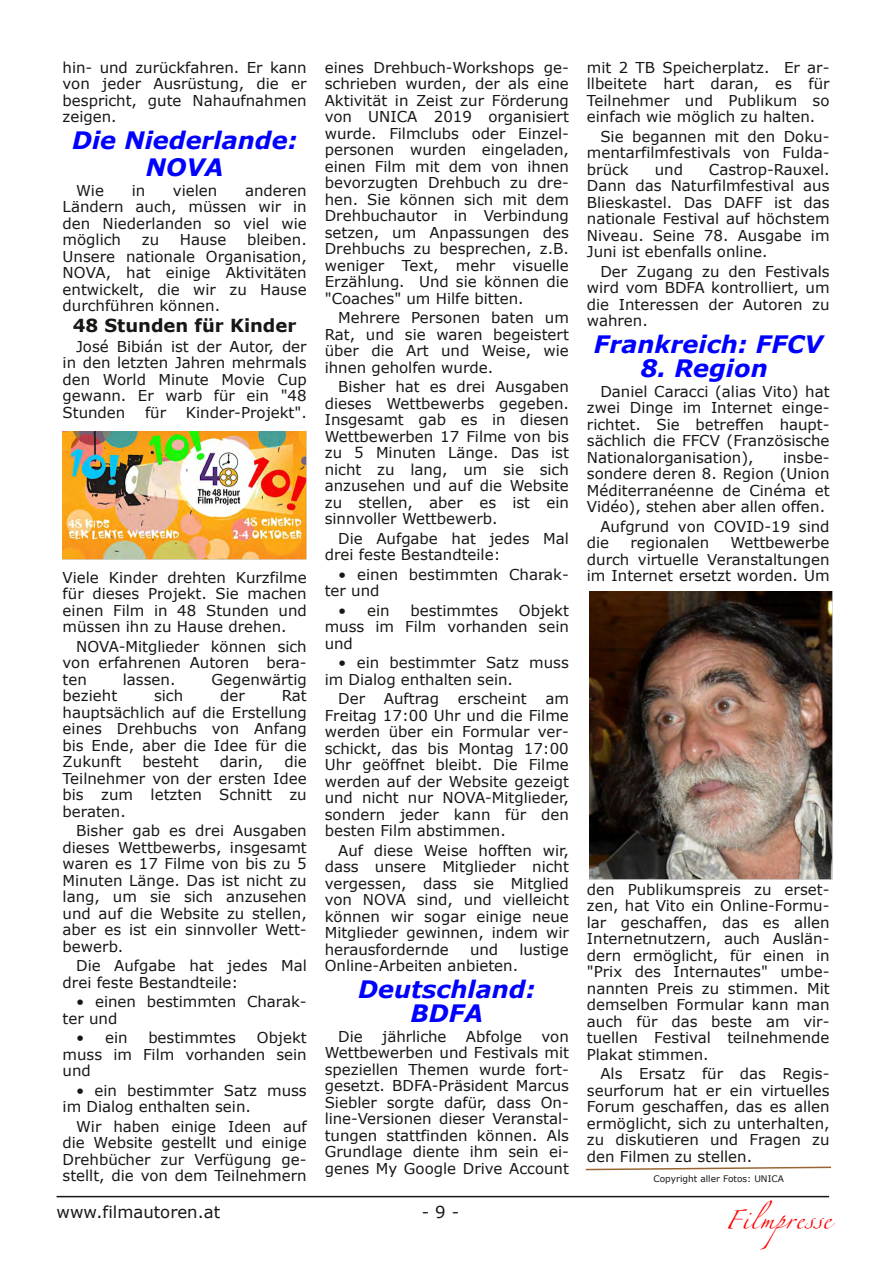
<style>
.page{position:relative;width:893px;height:1263px;background:#fff}
.page>*{position:absolute;margin:0;border:0;box-sizing:border-box;transform-origin:0 0}
.t1{font:42px "Zapfino Linotype One";letter-spacing:.02em;color:#f00}
.t2{font:italic 700 24px/27px "Verdana";color:#00f;text-align:center}
.t3{font:700 18px "Verdana";color:#171715}
.t4{font:16.5px "Verdana";color:#171715}
.t5{font:15px/16.5px "Verdana";letter-spacing:-.005em;color:#171715;text-align:justify}
.t6{font:9px "Verdana";letter-spacing:-.005em;color:#171715}
</style>
<div class="page">
<img style="left:63px;top:432px;width:243px;height:127px">
<img style="left:590px;top:592px;width:243px;height:288px">
<svg style="left:585px;top:1166px;width:247px;height:5px"></svg>
<hr style="left:57px;top:1196px;width:772px;height:1px;background:#171715">
<p class="t5" style="left:63px;top:59px;width:246px">hin- und zurückfahren. Er kann von jeder Ausrüstung, die er bespricht, gute Nahaufnahmen zeigen.</p>
<h2 class="t2" style="left:72px;top:127px;width:227px">Die Niederlande:<br>NOVA</h2>
<p class="t5" style="left:76px;top:182px;width:29px">Wie</p>
<p class="t5" style="left:132px;top:182px;width:15px">in</p>
<p class="t5" style="left:173px;top:182px;width:46px">vielen</p>
<p class="t5" style="left:63px;top:182px;width:246px;text-indent:182px">anderen Ländern auch, müssen wir in den Niederlanden so viel wie möglich</p>
<p class="t5" style="left:63px;top:232px;width:246px;text-indent:185px">bleiben.<br>Unsere nationale Organisation, NOVA, hat einige Aktivitäten entwickelt, die wir zu Hause durchführen können.</p>
<p class="t3" style="left:73px;top:314px;width:225px">48 Stunden für Kinder</p>
<p class="t5" style="left:63px;top:338px;width:246px;text-indent:14px">José Bibián ist der Autor, der in den letzten Jahren mehrmals den World Minute Movie Cup gewann. Er warb für ein "48<br>Stunden</p>
<p class="t5" style="left:142px;top:232px;width:19px">zu</p>
<p class="t5" style="left:180px;top:232px;width:48px">Hause</p>
<p class="t5" style="left:145px;top:404px;width:23px">für</p>
<p class="t5" style="left:186px;top:404px;width:122px">Kinder-Projekt".</p>
<p class="t5" style="left:63px;top:569px;width:246px">Viele Kinder drehten Kurzfilme für dieses Projekt. Sie machen einen Film in 48 Stunden und müssen ihn zu Hause drehen.</p>
<p class="t5" style="left:63px;top:638px;width:246px;text-indent:14px">NOVA-Mitglieder können sich von erfahrenen Autoren bera&shy;ten</p>
<p class="t5" style="left:123px;top:671px;width:54px">lassen.</p>
<p class="t5" style="left:211px;top:671px;width:97px">Gegenwärtig</p>
<p class="t5" style="left:63px;top:688px;width:56px">bezieht</p>
<p class="t5" style="left:154px;top:688px;width:31px">sich</p>
<p class="t5" style="left:220px;top:688px;width:26px">der</p>
<p class="t5" style="left:63px;top:688px;width:246px;text-indent:219px">Rat hauptsächlich auf die Erstellung eines Drehbuchs von Anfang bis Ende, aber die Idee für die Zukunft</p>
<p class="t5" style="left:63px;top:754px;width:246px;text-indent:222px">die Teilnehmer von der ersten Idee bis zum letzten Schnitt zu beraten.</p>
<p class="t5" style="left:63px;top:823px;width:246px;text-indent:14px">Bisher gab es drei Ausgaben dieses Wettbewerbs, insgesamt waren es 17 Filme von bis zu 5<br>Minuten Länge. Das ist nicht zu lang, um sie sich anzusehen und auf die Website zu stellen, aber es ist ein sinnvoller Wett&shy;bewerb.</p>
<p class="t5" style="left:63px;top:958px;width:246px;text-indent:13px">Die Aufgabe hat jedes Mal drei feste Bestandteile:</p>
<p class="t5" style="left:63px;top:994px;width:246px;text-indent:13px">• einen bestimmten Charak&shy;ter und</p>
<p class="t5" style="left:76px;top:1030px;width:53px">• ein</p>
<p class="t5" style="left:148px;top:1030px;width:89px">bestimmtes</p>
<p class="t5" style="left:142px;top:754px;width:58px">besteht</p>
<p class="t5" style="left:220px;top:754px;width:45px">darin,</p>
<p class="t5" style="left:63px;top:1030px;width:246px;text-indent:194px">Objekt muss im Film vorhanden sein und</p>
<p class="t5" style="left:63px;top:1082px;width:246px;text-indent:14px">• ein bestimmter Satz muss im Dialog enthalten sein.</p>
<p class="t5" style="left:63px;top:1118px;width:246px;text-indent:14px">Wir haben einige Ideen auf die Website gestellt und einige Drehbücher zur Verfügung ge&shy;stellt, die von dem Teilnehmern</p>
<p class="t4" style="left:57px;top:1201px;width:165px">www.filmautoren.at</p>
<p class="t5" style="left:325px;top:59px;width:246px">eines Drehbuch-Workshops ge&shy;schrieben wurden, der als eine Aktivität in Zeist zur Förderung von UNICA 2019 organisiert wurde. Filmclubs oder Einzel&shy;personen wurden eingeladen, einen Film mit dem von ihnen bevorzugten Drehbuch zu dre&shy;hen. Sie können sich mit dem Drehbuchautor in Verbindung setzen, um Anpassungen des Drehbuchs zu besprechen, z.B. weniger Text, mehr visuelle Erzählung. Und sie können die "Coaches" um Hilfe bitten.</p>
<p class="t5" style="left:325px;top:310px;width:246px;text-indent:14px">Mehrere Personen baten um Rat, und sie waren begeistert über die Art und Weise, wie ihnen geholfen wurde.</p>
<p class="t5" style="left:325px;top:379px;width:246px;text-indent:14px">Bisher hat es drei Ausgaben dieses Wettbewerbs gegeben.<br>Insgesamt gab es in diesen Wettbewerben 17 Filme von bis zu 5 Minuten Länge. Das ist nicht zu lang, um sie sich anzusehen und auf die Website zu stellen, aber es ist ein sinnvoller Wettbewerb.</p>
<p class="t5" style="left:325px;top:530px;width:246px;text-indent:13px">Die Aufgabe hat jedes Mal drei feste Bestandteile:</p>
<p class="t5" style="left:325px;top:566px;width:246px;text-indent:13px">• einen bestimmten Charak&shy;ter und</p>
<p class="t5" style="left:338px;top:602px;width:53px">• ein</p>
<p class="t5" style="left:410px;top:602px;width:89px">bestimmtes</p>
<p class="t5" style="left:325px;top:602px;width:246px;text-indent:194px">Objekt muss im Film vorhanden sein und</p>
<p class="t5" style="left:325px;top:655px;width:246px;text-indent:14px">• ein bestimmter Satz muss im Dialog enthalten sein.</p>
<p class="t5" style="left:325px;top:691px;width:246px;text-indent:14px">Der Auftrag erscheint am Freitag 17:00 Uhr und die Filme werden über ein Formular ver&shy;schickt, das bis Montag 17:00<br>Uhr geöffnet bleibt. Die Filme werden auf der Website gezeigt und nicht nur NOVA-Mitglieder, sondern jeder kann für den besten Film abstimmen.</p>
<p class="t5" style="left:325px;top:842px;width:246px;text-indent:14px">Auf diese Weise hofften wir, dass unsere Mitglieder nicht vergessen, dass sie Mitglied von NOVA sind, und vielleicht können wir sogar einige neue Mitglieder gewinnen, indem wir herausfordernde</p>
<p class="t5" style="left:470px;top:941px;width:30px">und</p>
<p class="t5" style="left:519px;top:941px;width:51px">lustige</p>
<p class="t5" style="left:325px;top:958px;width:195px">Online-Arbeiten anbieten.</p>
<h2 class="t2" style="left:358px;top:978px;width:179px;line-height:24px">Deutschland:<br>BDFA</h2>
<p class="t5" style="left:338px;top:1028px;width:26px">Die</p>
<p class="t5" style="left:382px;top:1028px;width:66px">jährliche</p>
<p class="t5" style="left:466px;top:1028px;width:58px">Abfolge</p>
<p class="t5" style="left:325px;top:1028px;width:246px;text-indent:217px">von Wettbewerben und Festivals mit speziellen Themen wurde fort&shy;gesetzt. BDFA-Präsident Marcus Siebler sorgte dafür, dass On&shy;line-Versionen dieser Veranstal&shy;tungen stattfinden können. Als Grundlage diente ihm sein ei&shy;genes My Google Drive Account</p>
<p class="t5" style="left:587px;top:59px;width:244px">mit 2 TB Speicherplatz. Er ar&shy;llbeitete hart daran, es für Teilnehmer und Publikum so einfach wie möglich zu halten.</p>
<p class="t5" style="left:587px;top:128px;width:244px;text-indent:14px">Sie begannen mit den Doku&shy;mentarfilmfestivals von Fulda&shy;brück</p>
<p class="t5" style="left:587px;top:161px;width:244px;text-indent:122px">Castrop-Rauxel.<br>Dann das Naturfilmfestival aus Blieskastel. Das DAFF ist das nationale Festival auf höchstem Niveau. Seine 78. Ausgabe im Juni ist ebenfalls online.</p>
<p class="t5" style="left:587px;top:263px;width:244px;text-indent:14px">Der Zugang zu den Festivals wird vom BDFA kontrolliert, um die Interessen der Autoren zu wahren.</p>
<h2 class="t2" style="left:594px;top:331px;width:230px">Frankreich: FFCV</h2>
<h2 class="t2" style="left:640px;top:355px;width:129px">8. Region</h2>
<p class="t5" style="left:587px;top:383px;width:244px;text-indent:13px">Daniel Caracci (alias Vito) hat zwei Dinge im Internet einge&shy;richtet. Sie betreffen haupt&shy;sächlich die FFCV (Französische Nationalorganisation),</p>
<p class="t5" style="left:655px;top:161px;width:30px">und</p>
<p class="t5" style="left:587px;top:449px;width:244px;text-indent:196px">insbe&shy;sondere deren 8. Region (Union Méditerranéenne de Cinéma et Vidéo), stehen aber allen offen.</p>
<p class="t5" style="left:587px;top:518px;width:244px;text-indent:14px">Aufgrund von COVID-19 sind die</p>
<p class="t5" style="left:587px;top:535px;width:244px;text-indent:143px">Wettbewerbe durch virtuelle Veranstaltungen im Internet ersetzt worden. Um</p>
<p class="t5" style="left:630px;top:535px;width:80px">regionalen</p>
<p class="t5" style="left:587px;top:881px;width:244px">den Publikumspreis zu erset&shy;zen, hat Vito ein Online-Formu&shy;lar geschaffen, das es allen Internetnutzern, auch Auslän&shy;dern ermöglicht, für einen in "Prix des Internautes" umbe&shy;nannten Preis zu stimmen. Mit demselben Formular kann man auch für das beste am vir&shy;tuellen Festival teilnehmende Plakat stimmen.</p>
<p class="t5" style="left:587px;top:1066px;width:244px;text-indent:14px">Als Ersatz für das Regis&shy;seurforum hat er ein virtuelles Forum geschaffen, das es allen ermöglicht, sich zu unterhalten, zu diskutieren und Fragen zu den Filmen zu stellen.</p>
<p class="t6" style="left:654px;top:1173px;width:132px">Copyright aller Fotos: UNICA</p>
<p class="t4" style="left:422px;top:1202px;width:39px">-9-</p>
<h1 class="t1" style="left:726px;top:1189px;width:107px">Filmpresse</h1>
</div>
